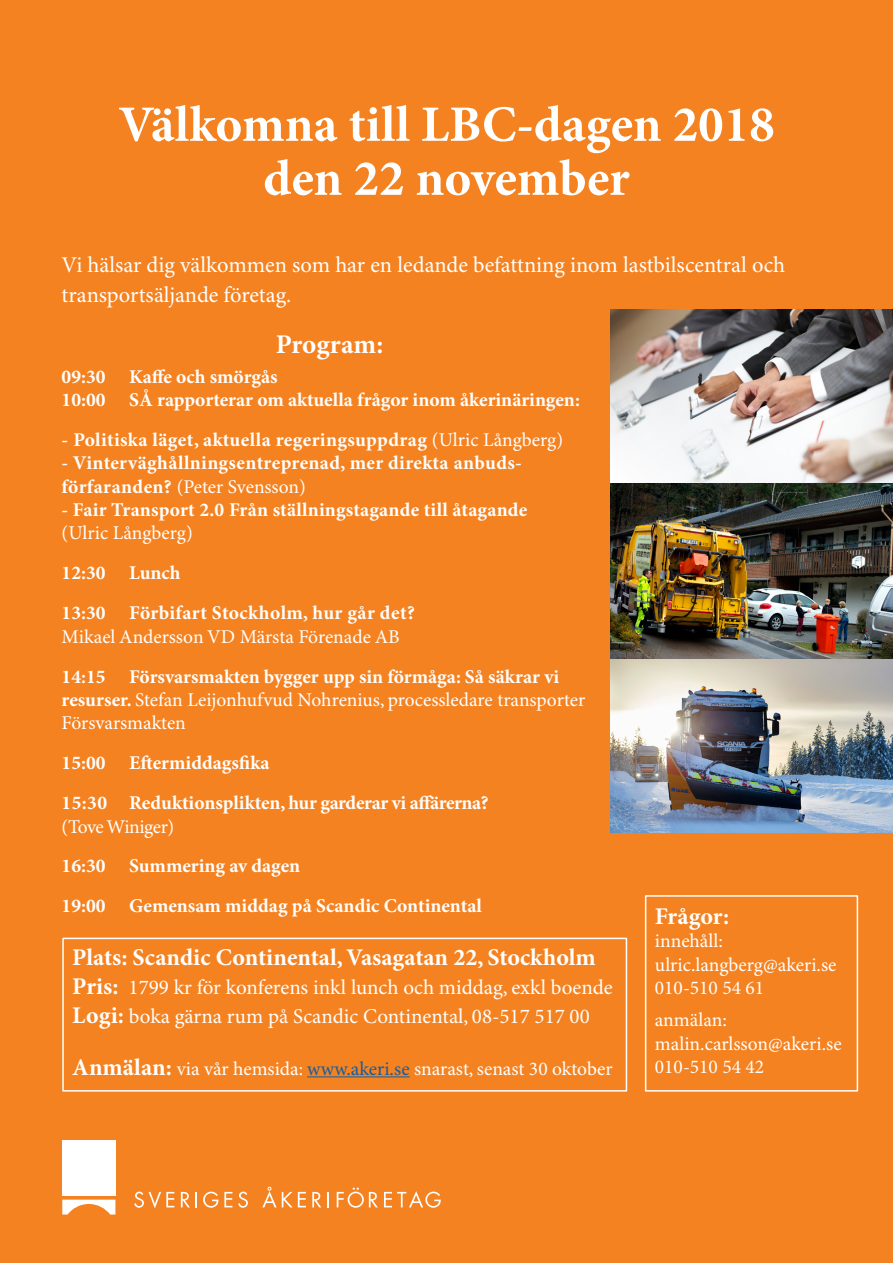
<style>
.page{position:relative;width:893px;height:1263px;background:#f58220}
.page>*{position:absolute;margin:0;border:0;box-sizing:border-box;transform-origin:0 0}
.t1{font:700 51px "Minion Pro";color:#fff}
.t2{font:700 27px "Minion Pro";color:#fff}
.t3{font:700 24px "Minion Pro";color:#fff}
.t4{font:22.5px/30.6px "Minion Pro";color:#fff}
.t5{font:21px "Minion Pro";color:#fff}
.t6{font:700 19.5px/23.4px "Minion Pro";letter-spacing:.005em;color:#fff}
.t7{font:19.5px/23.4px "Minion Pro";color:#fff}
.s1{font-weight:400}
.s2{font-weight:700}
.s3{font-weight:700;font-size:24px}
.s4{color:#175d9e}
</style>
<div class="page">
<div style="left:62px;top:1140px;width:53px;height:55px;background:#fff"></div>
<svg style="left:62px;top:1200px;width:53px;height:14px"></svg>
<svg style="left:134px;top:1191px;width:40px;height:17px"></svg>
<svg style="left:181px;top:1192px;width:9px;height:15px"></svg>
<svg style="left:196px;top:1192px;width:1px;height:15px"></svg>
<svg style="left:203px;top:1191px;width:15px;height:17px"></svg>
<svg style="left:224px;top:1192px;width:8px;height:15px"></svg>
<svg style="left:238px;top:1191px;width:10px;height:17px"></svg>
<svg style="left:262px;top:1187px;width:44px;height:20px"></svg>
<svg style="left:312px;top:1192px;width:9px;height:15px"></svg>
<svg style="left:327px;top:1192px;width:2px;height:15px"></svg>
<svg style="left:337px;top:1187px;width:41px;height:21px"></svg>
<svg style="left:384px;top:1191px;width:57px;height:17px"></svg>
<img style="left:611px;top:309px;width:282px;height:523px">
<div style="left:645px;top:895px;width:213px;height:196px;border:2px solid #fff"></div>
<hr style="left:307px;top:1076px;width:103px;height:1px;background:#175d9e">
<div style="left:62px;top:938px;width:565px;height:153px;border:2px solid #fff"></div>
<p class="t1" style="left:118px;top:94px;width:658px">Välkomna till LBC-dagen 2018</p>
<p class="t1" style="left:263px;top:148px;width:368px">den 22 november</p>
<p class="t4" style="left:62px;top:250px;width:725px">Vi hälsar dig välkommen som har en ledande befattning inom lastbilscentral och transportsäljande företag.</p>
<p class="t2" style="left:276px;top:328px;width:109px">Program:</p>
<p class="t6" style="left:62px;top:365px;width:218px">09:30 Kaffe och smörgås</p>
<p class="t6" style="left:62px;top:389px;width:520px">10:00 SÅ rapporterar om aktuella frågor inom åkerinäringen:</p>
<p class="t6" style="left:62px;top:429px;width:503px">- Politiska läget, aktuella regeringsuppdrag <span class="s1">(Ulric Långberg)</span></p>
<p class="t6" style="left:62px;top:452px;width:460px">- Vinterväghållningsentreprenad, mer direkta anbuds&shy;förfaranden? <span class="s1">(Peter Svensson)</span></p>
<p class="t6" style="left:62px;top:499px;width:467px">- Fair Transport 2.0 Från ställningstagande till åtagande <span class="s1">(Ulric Långberg)</span></p>
<p class="t6" style="left:62px;top:562px;width:120px">12:30 Lunch</p>
<p class="t6" style="left:62px;top:602px;width:355px">13:30 Förbifart Stockholm, hur går det?<br><span class="s1">Mikael Andersson VD Märsta Förenade AB</span></p>
<p class="t7" style="left:62px;top:665px;width:525px"><span class="s2">14:15 Försvarsmakten bygger upp sin förmåga: Så säkrar vi resurser.</span> Stefan Leijonhufvud Nohrenius, processledare transporter<br>Försvarsmakten</p>
<p class="t6" style="left:62px;top:752px;width:209px">15:00 Eftermiddagsfika</p>
<p class="t6" style="left:62px;top:792px;width:429px">15:30 Reduktionsplikten, hur garderar vi affärerna? <span class="s1">(Tove Winiger)</span></p>
<p class="t6" style="left:62px;top:855px;width:240px">16:30 Summering av dagen</p>
<p class="t6" style="left:62px;top:895px;width:422px">19:00 Gemensam middag på Scandic Continental</p>
<p class="t3" style="left:655px;top:902px;width:76px">Frågor:</p>
<p class="t7" style="left:655px;top:930px;width:183px">innehåll: ulric.langberg@akeri.se<br>010-510 54 61</p>
<p class="t7" style="left:655px;top:1009px;width:188px">anmälan: malin.carlsson@akeri.se<br>010-510 54 42</p>
<p class="t3" style="left:72px;top:943px;width:525px">Plats: Scandic Continental, Vasagatan 22, Stockholm</p>
<p class="t5" style="left:72px;top:975px;width:542px"><span class="s3">Pris:</span> 1799 kr för konferens inkl lunch och middag, exkl boende</p>
<p class="t5" style="left:72px;top:1003px;width:519px"><span class="s3">Logi:</span> boka gärna rum på Scandic Continental, 08-517 517 00</p>
<p class="t7" style="left:72px;top:1058px;width:542px"><span class="s3">Anmälan:</span> via vår hemsida: <span class="s4">www.akeri.se</span> snarast, senast 30 oktober</p>
</div>
